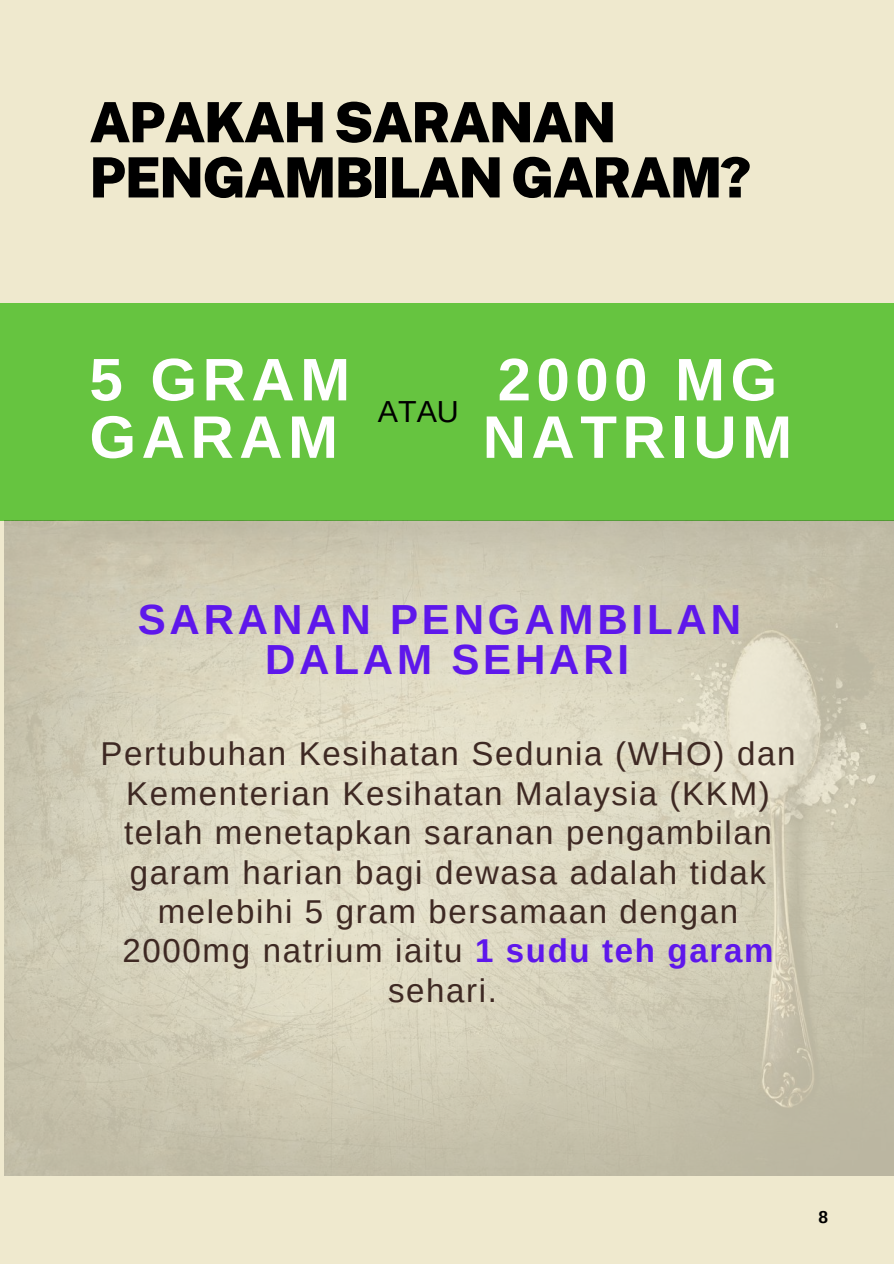
<style>
.page{position:relative;width:894px;height:1264px;background:#fff}
.page>*{position:absolute;margin:0;border:0;box-sizing:border-box;transform-origin:0 0}
.t1{font:700 60px/57.4px "Arimo";letter-spacing:.09em;color:#fff}
.t2{font:900 55.5px/55.2px "Public Sans";letter-spacing:-.03em;color:#000}
.t3{font:700 42px/40.5px "Arimo";letter-spacing:.09em;color:#5e17eb;text-align:center}
.t4{font:33px/39.5px "Arimo";letter-spacing:.05em;color:#3e2923;text-align:center}
.t5{font:30.45px "Arimo";color:#000}
.t6{font:700 17.25px "Arimo";color:#000}
.s1{font-weight:700;color:#5e17eb}
</style>
<div class="page">
<div style="left:0;top:0;width:893px;height:1263px;background:#efe9ce"></div>
<div style="left:0;top:304px;width:893px;height:216px;background:#66c440"></div>
<img style="left:4px;top:520px;width:889px;height:655px">
<h2 class="t2" style="left:89px;top:94px;width:662px">APAKAH SARANAN<br>PENGAMBILAN GARAM?</h2>
<h1 class="t1" style="left:89px;top:351px;width:262px">5 GRAM<br>GARAM</h1>
<h1 class="t1" style="left:482px;top:351px;width:311px">2000 MG<br>NATRIUM</h1>
<p class="t5" style="left:377px;top:394px;width:83px">ATAU</p>
<p class="t3" style="left:138px;top:599px;width:604px">SARANAN PENGAMBILAN<br>DALAM SEHARI</p>
<p class="t4" style="left:100px;top:734px;width:696px">Pertubuhan Kesihatan Sedunia (WHO) dan Kementerian Kesihatan Malaysia (KKM) telah menetapkan saranan pengambilan garam harian bagi dewasa adalah tidak melebihi 5 gram bersamaan dengan 2000mg natrium iaitu <span class="s1">1 sudu teh garam </span>sehari.</p>
<p class="t6" style="left:818px;top:1206px;width:11px">8</p>
</div>
